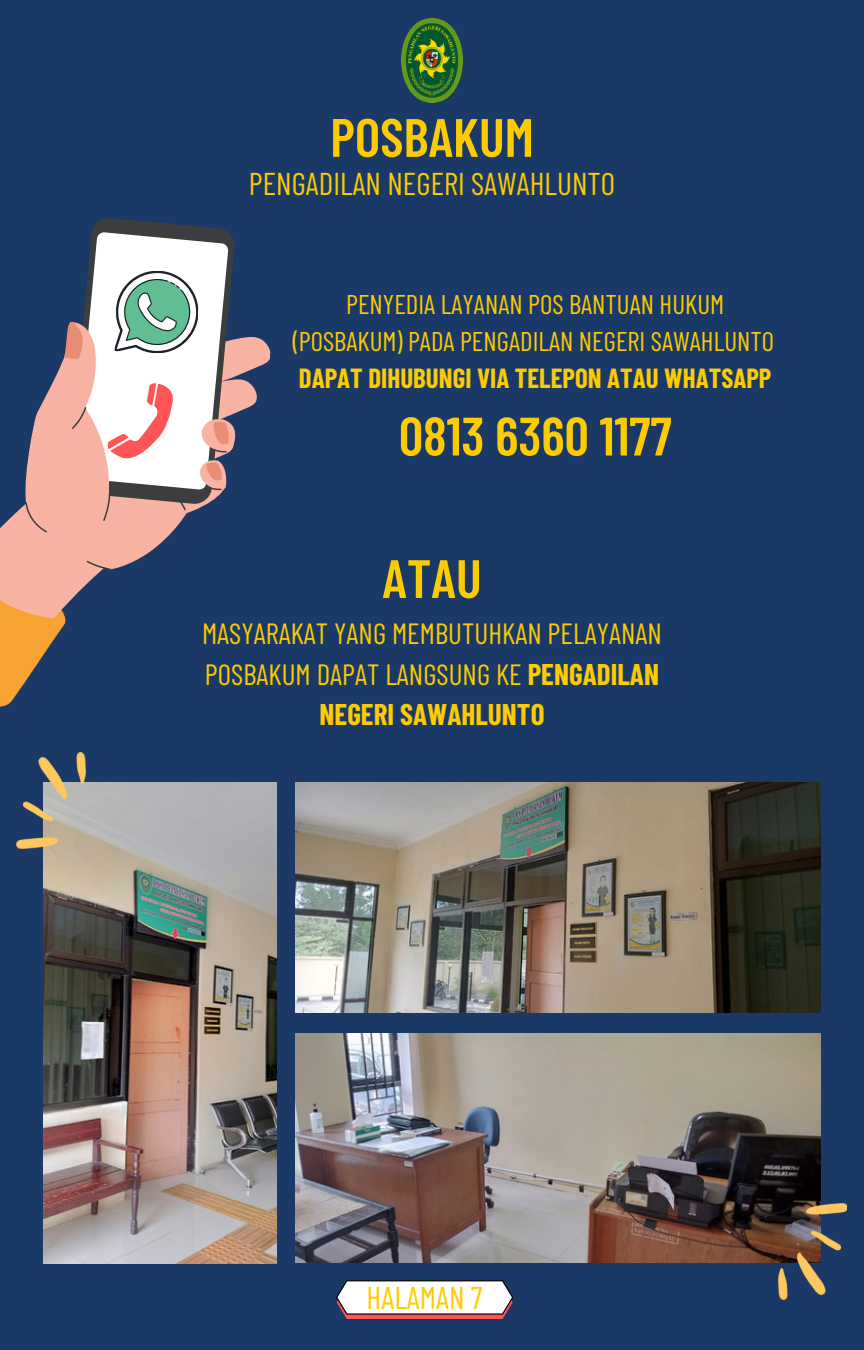
<style>
.page{position:relative;width:864px;height:1350px;background:#1a3966}
.page>*{position:absolute;margin:0;border:0;box-sizing:border-box;transform-origin:0 0}
.t1{font:600 54px "Barlow Condensed";color:#fdcb02}
.t2{font:31.5px "Barlow Condensed";color:#fdcb02}
.t3{font:29.25px/40.5px "Barlow Condensed";color:#fdcb02;text-align:center}
.t4{font:27px/37.1px "Barlow Condensed";color:#fdcb02;text-align:center}
.t5{font:700 27px "Barlow Condensed";color:#fdcb02}
.s1{font-weight:700}
</style>
<div class="page">
<img style="left:295px;top:1033px;width:525px;height:230px">
<svg style="left:336px;top:1280px;width:177px;height:39px;background:#e0cfd2"></svg>
<img style="left:401px;top:18px;width:61px;height:85px">
<svg style="left:92px;top:218px;width:136px;height:14px;fill:#3b3d3f"></svg>
<svg style="left:0;top:232px;width:271px;height:475px"></svg>
<img style="left:43px;top:783px;width:233px;height:481px">
<img style="left:295px;top:783px;width:525px;height:229px">
<img style="left:17px;top:752px;width:69px;height:96px">
<img style="left:778px;top:1203px;width:69px;height:97px">
<h1 class="t1" style="left:330px;top:103px;width:205px">POSBAKUM</h1>
<p class="t2" style="left:249px;top:163px;width:368px">PENGADILAN NEGERI SAWAHLUNTO</p>
<p class="t4" style="left:293px;top:284px;width:483px">PENYEDIA LAYANAN POS BANTUAN HUKUM (POSBAKUM) PADA PENGADILAN NEGERI SAWAHLUNTO</p>
<p class="t5" style="left:299px;top:361px;width:474px">DAPAT DIHUBUNGI VIA TELEPON ATAU WHATSAPP</p>
<h1 class="t1" style="left:399px;top:402px;width:274px">0813 6360 1177</h1>
<h1 class="t1" style="left:382px;top:544px;width:101px">ATAU</h1>
<p class="t3" style="left:202px;top:612px;width:461px">MASYARAKAT YANG MEMBUTUHKAN PELAYANAN<br>POSBAKUM DAPAT LANGSUNG KE <span class="s1">PENGADILAN<br>NEGERI SAWAHLUNTO</span></p>
<p class="t2" style="left:367px;top:1278px;width:117px">HALAMAN 7</p>
</div>
